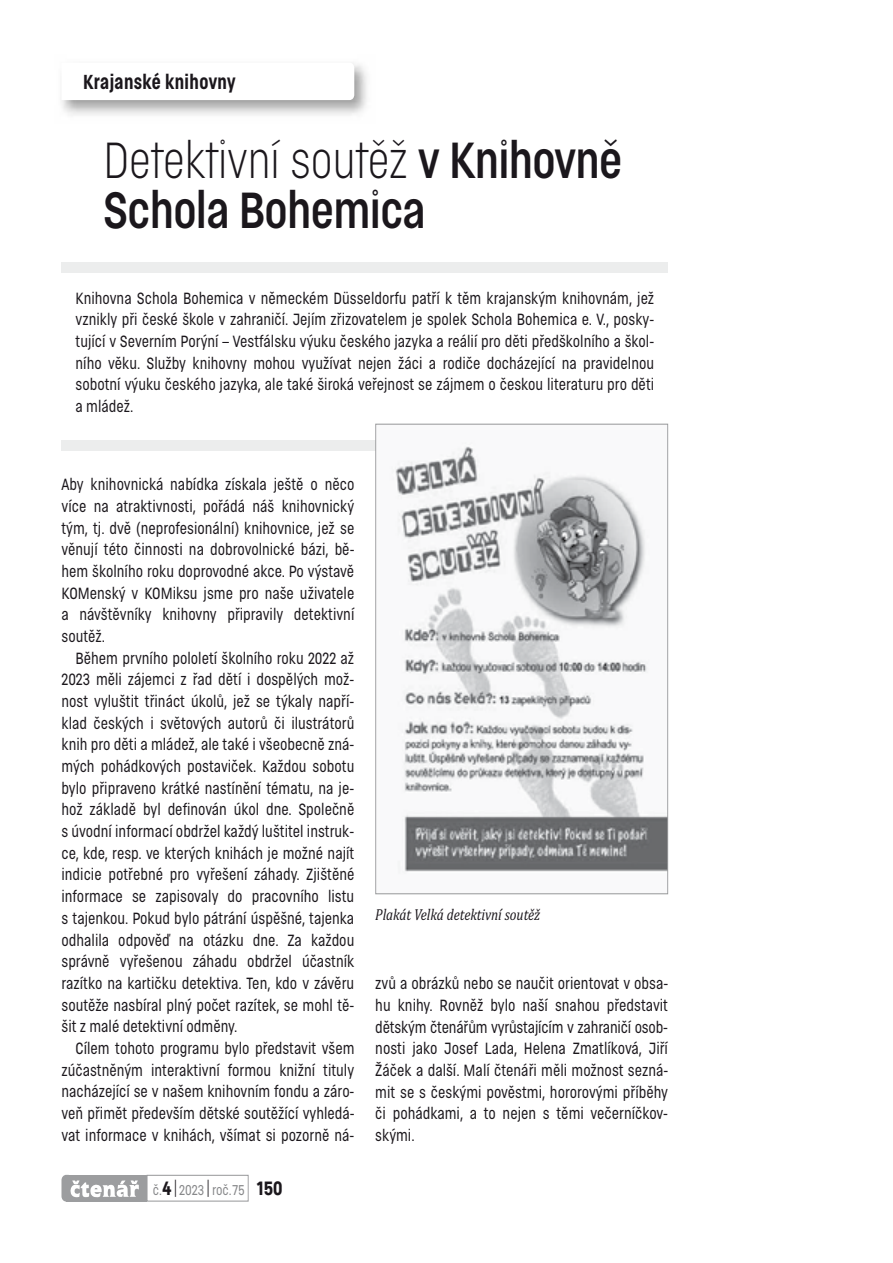
<style>
.page{position:relative;width:893px;height:1263px;background:#fff}
.page>*{position:absolute;margin:0;border:0;box-sizing:border-box;transform-origin:0 0}
.t1{font:500 47.1px/49.9px "Normatica Display";color:#1b171c;scale:.87 1}
.t2{font:700 18.9px "Normatica";letter-spacing:.025em;color:#1b171c;scale:.83 1}
.t3{font:italic 16.05px "Cambria";color:#1b171c;scale:.83 1}
.t4{font:15.15px/21.8px "Normatica";color:#1b171c;text-align:justify;scale:.87 1}
.t5{font:13.2px "Normatica";color:#87888a;scale:.87 1}
.s1{font-weight:300}
.s2{font-weight:700;font-size:17.85px;color:#1b171c}
.s3{font-weight:300;font-size:18.9px;color:#1b171c}
</style>
<div class="page">
<div style="left:61px;top:1175px;width:12px;height:26px;background:#9c9d9f;border-radius:5px"></div>
<div style="left:66px;top:1175px;width:81px;height:26px;background:#9c9d9f"></div>
<svg style="left:71px;top:1180px;width:68px;height:17px"></svg>
<div style="left:147px;top:1175px;width:102px;height:26px;border:1px solid #9c9d9f"></div>
<img style="left:61px;top:64px;width:306px;height:52px">
<svg style="left:61px;top:63px;width:293px;height:37px"></svg>
<div style="left:61px;top:262px;width:607px;height:11px;background:#eceded"></div>
<div style="left:61px;top:440px;width:607px;height:11px;background:#eceded"></div>
<img style="left:377px;top:440px;width:289px;height:433px">
<div style="left:375px;top:424px;width:293px;height:470px;border:1px solid #9c9d9f"></div>
<p class="t2" style="left:83px;top:69px;width:185px">Krajanské knihovny</p>
<h1 class="t1" style="left:103px;top:136px;width:598px"><span class="s1">Detektivní soutěž</span> v Knihovně<br>Schola Bohemica</h1>
<p class="t4" style="left:76px;top:287px;width:667px">Knihovna Schola Bohemica v německém Düsseldorfu patří k těm krajanským knihovnám, jež vznikly při české škole v zahraničí. Jejím zřizovatelem je spolek Schola Bohemica e. V., posky - tující v Severním Porýní – Vestfálsku výuku českého jazyka a reálií pro děti předškolního a škol&shy;ního věku. Služby knihovny mohou využívat nejen žáci a rodiče docházející na pravidelnou sobotní výuku českého jazyka, ale také široká veřejnost se zájmem o českou literaturu pro děti a mládež.</p>
<p class="t4" style="left:61px;top:473px;width:338px">Aby knihovnická nabídka získala ještě o něco více na atraktivnosti, pořádá náš knihovnický tým, tj. dvě (neprofesionální) knihovnice, jež se věnují této činnosti na dobrovolnické bázi, bě&shy;hem školního roku doprovodné akce. Po výstavě KOMenský v KOMiksu jsme pro naše uživatele a návštěvníky knihovny připravily detektivní soutěž.</p>
<p class="t4" style="left:61px;top:647px;width:338px;text-indent:14px">Během prvního pololetí školního roku 2022 až 2023 měli zájemci z řad dětí i dospělých mož&shy;nost vyluštit třináct úkolů, jež se týkaly napří&shy;klad českých i světových autorů či ilustrátorů knih pro děti a mládež, ale také i všeobecně zná&shy;mých pohádkových postaviček. Každou sobotu bylo připraveno krátké nastínění tématu, na je&shy;hož základě byl definován úkol dne. Společně s úvodní informací obdržel každý luštitel instruk - ce, kde, resp. ve kterých knihách je možné najít indicie potřebné pro vyřešení záhady. Zjištěné informace se zapisovaly do pracovního listu s tajenkou. Pokud bylo pátrání úspěšné, tajenka odhalila odpověď na otázku dne. Za každou správně vyřešenou záhadu obdržel účastník razítko na kartičku detektiva. Ten, kdo v závěru soutěže nasbíral plný počet razítek, se mohl tě&shy;šit z malé detektivní odměny.</p>
<p class="t4" style="left:61px;top:1037px;width:338px;text-indent:14px">Cílem tohoto programu bylo představit všem zúčastněným interaktivní formou knižní tituly nacházející se v našem knihovním fondu a záro&shy;veň přimět především dětské soutěžící vyhledá&shy;vat informace v knihách, všímat si pozorně ná-</p>
<p class="t5" style="left:153px;top:1182px;width:151px">č.<span class="s2">4</span><span class="s3">|</span> 2023 <span class="s3">|</span>roč.75 <span class="s2">150</span></p>
<p class="t3" style="left:375px;top:904px;width:200px">Plakát Velká detektivní soutěž</p>
<p class="t4" style="left:375px;top:972px;width:338px">zvů a obrázků nebo se naučit orientovat v obsa - hu knihy. Rovněž bylo naší snahou představit dětským čtenářům vyrůstajícím v zahraničí osob - nosti jako Josef Lada, Helena Zmatlíková, Jiří Žáček a další. Malí čtenáři měli možnost sezná&shy;mit se s českými pověstmi, hororovými příběhy či pohádkami, a to nejen s těmi večerníčkov&shy;skými.</p>
</div>
